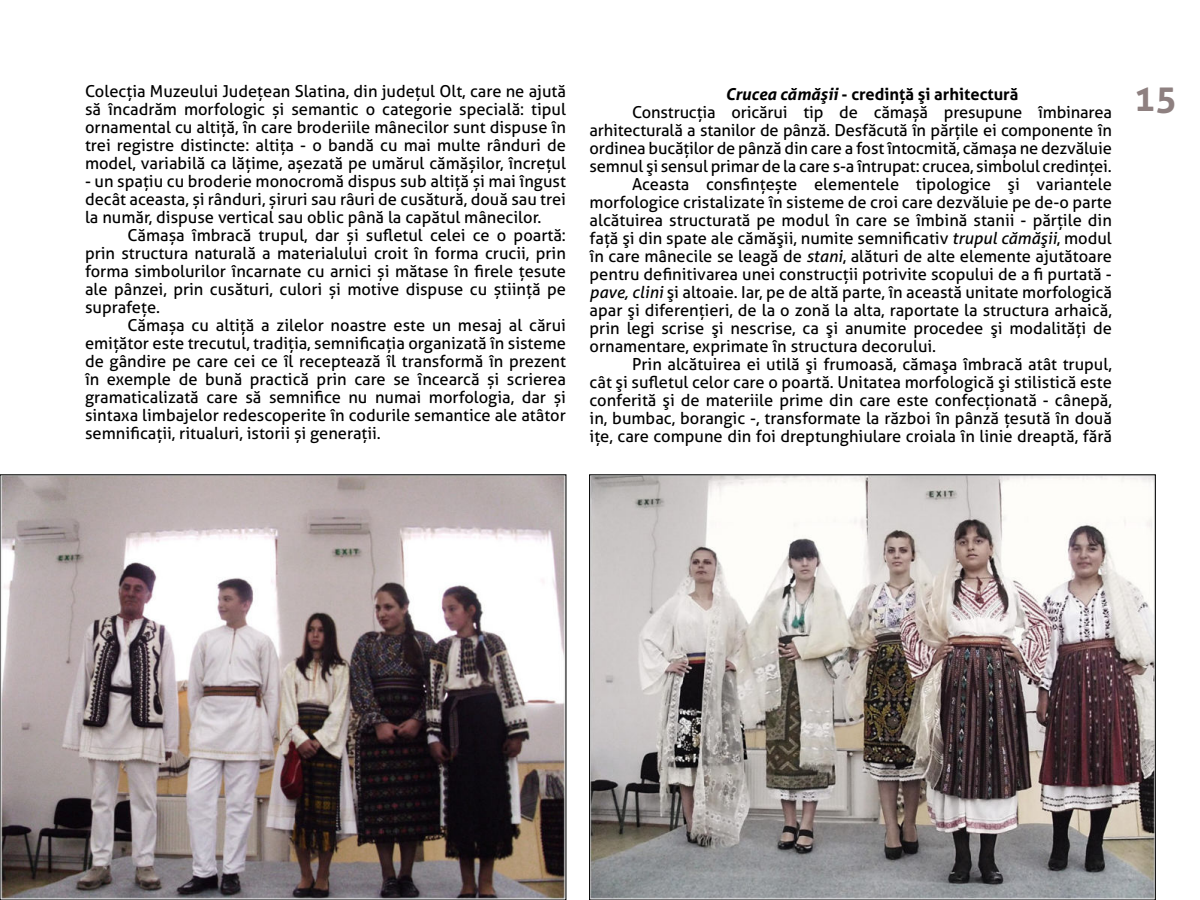
<style>
.page{position:relative;width:1200px;height:900px;background:#fff}
.page>*{position:absolute;margin:0;border:0;box-sizing:border-box;transform-origin:0 0}
.t1{font:700 36px "Aller";color:#8e8080}
.t2{font:16.5px/18px "Aller";color:#000;text-align:justify}
.t3{font:700 16.5px "Aller";color:#000}
.s1{font-style:italic}
</style>
<div class="page">
<img style="left:2px;top:476px;width:562px;height:422px">
<img style="left:591px;top:476px;width:563px;height:422px">
<p class="t2" style="left:85px;top:82px;width:482px">Colecția Muzeului Județean Slatina, din județul Olt, care ne ajută să încadrăm morfologic și semantic o categorie specială: tipul ornamental cu altiță, în care broderiile mânecilor sunt dispuse în trei registre distincte: altița - o bandă cu mai multe rânduri de model, variabilă ca lățime, așezată pe umărul cămășilor, încrețul</p>
<p class="t2" style="left:85px;top:172px;width:482px">- un spațiu cu broderie monocromă dispus sub altiță și mai îngust decât aceasta, și rânduri, șiruri sau râuri de cusătură, două sau trei la număr, dispuse vertical sau oblic până la capătul mânecilor.</p>
<p class="t2" style="left:85px;top:226px;width:482px;text-indent:43px">Cămașa îmbracă trupul, dar și sufletul celei ce o poartă: prin structura naturală a materialului croit în forma crucii, prin forma simbolurilor încarnate cu arnici și mătase în firele țesute ale pânzei, prin cusături, culori și motive dispuse cu știință pe suprafețe.</p>
<p class="t2" style="left:85px;top:316px;width:482px;text-indent:43px">Cămașa cu altiță a zilelor noastre este un mesaj al cărui emițător este trecutul, tradiția, semnificația organizată în sisteme de gândire pe care cei ce îl receptează îl transformă în prezent în exemple de bună practică prin care se încearcă și scrierea gramaticalizată care să semnifice nu numai morfologia, dar și sintaxa limbajelor redescoperite în codurile semantice ale atâtor semnificații, ritualuri, istorii și generații.</p>
<p class="t3" style="left:726px;top:84px;width:294px"><span class="s1">Crucea cămăşii</span> - credinţă şi arhitectură</p>
<p class="t2" style="left:632px;top:103px;width:481px">Construcția oricărui tip de cămașă presupune îmbinarea</p>
<p class="t2" style="left:590px;top:121px;width:524px">arhitecturală a stanilor de pânză. Desfăcută în părțile ei componente în</p>
<p class="t2" style="left:590px;top:139px;width:524px">ordinea bucăților de pânză din care a fost întocmită, cămașa ne dezvăluie</p>
<p class="t2" style="left:590px;top:157px;width:524px">semnul şi sensul primar de la care s-a întrupat: crucea, simbolul credinței.</p>
<p class="t2" style="left:632px;top:175px;width:481px">Aceasta consfințește elementele tipologice şi variantele</p>
<p class="t2" style="left:590px;top:193px;width:524px">morfologice cristalizate în sisteme de croi care dezvăluie pe de-o parte</p>
<p class="t2" style="left:590px;top:211px;width:524px">alcătuirea structurată pe modul în care se îmbină stanii - părţile din</p>
<p class="t2" style="left:590px;top:229px;width:524px">faţă şi din spate ale cămăşii, numite semnificativ <span class="s1">trupul cămăşii</span>, modul</p>
<p class="t2" style="left:590px;top:247px;width:524px">în care mânecile se leagă de <span class="s1">stani</span>, alături de alte elemente ajutătoare</p>
<p class="t2" style="left:590px;top:265px;width:524px">pentru definitivarea unei construcții potrivite scopului de a fi purtată -</p>
<p class="t2" style="left:590px;top:283px;width:524px"><span class="s1">pave, clini</span> şi altoaie. Iar, pe de altă parte, în această unitate morfologică</p>
<p class="t2" style="left:590px;top:301px;width:524px">apar şi diferențieri, de la o zonă la alta, raportate la structura arhaică,</p>
<p class="t2" style="left:590px;top:319px;width:524px">prin legi scrise şi nescrise, ca şi anumite procedee şi modalități de</p>
<p class="t2" style="left:590px;top:337px;width:348px">ornamentare, exprimate în structura decorului.</p>
<p class="t2" style="left:632px;top:355px;width:481px">Prin alcătuirea ei utilă şi frumoasă, cămaşa îmbracă atât trupul,</p>
<p class="t2" style="left:590px;top:373px;width:524px">cât şi sufletul celor care o poartă. Unitatea morfologică şi stilistică este</p>
<p class="t2" style="left:590px;top:391px;width:524px">conferită şi de materiile prime din care este confecționată - cânepă,</p>
<p class="t2" style="left:590px;top:409px;width:524px">in, bumbac, borangic -, transformate la război în pânză țesută în două</p>
<p class="t2" style="left:590px;top:427px;width:524px">iţe, care compune din foi dreptunghiulare croiala în linie dreaptă, fără</p>
<h1 class="t1" style="left:1134px;top:79px;width:45px">15</h1>
</div>
